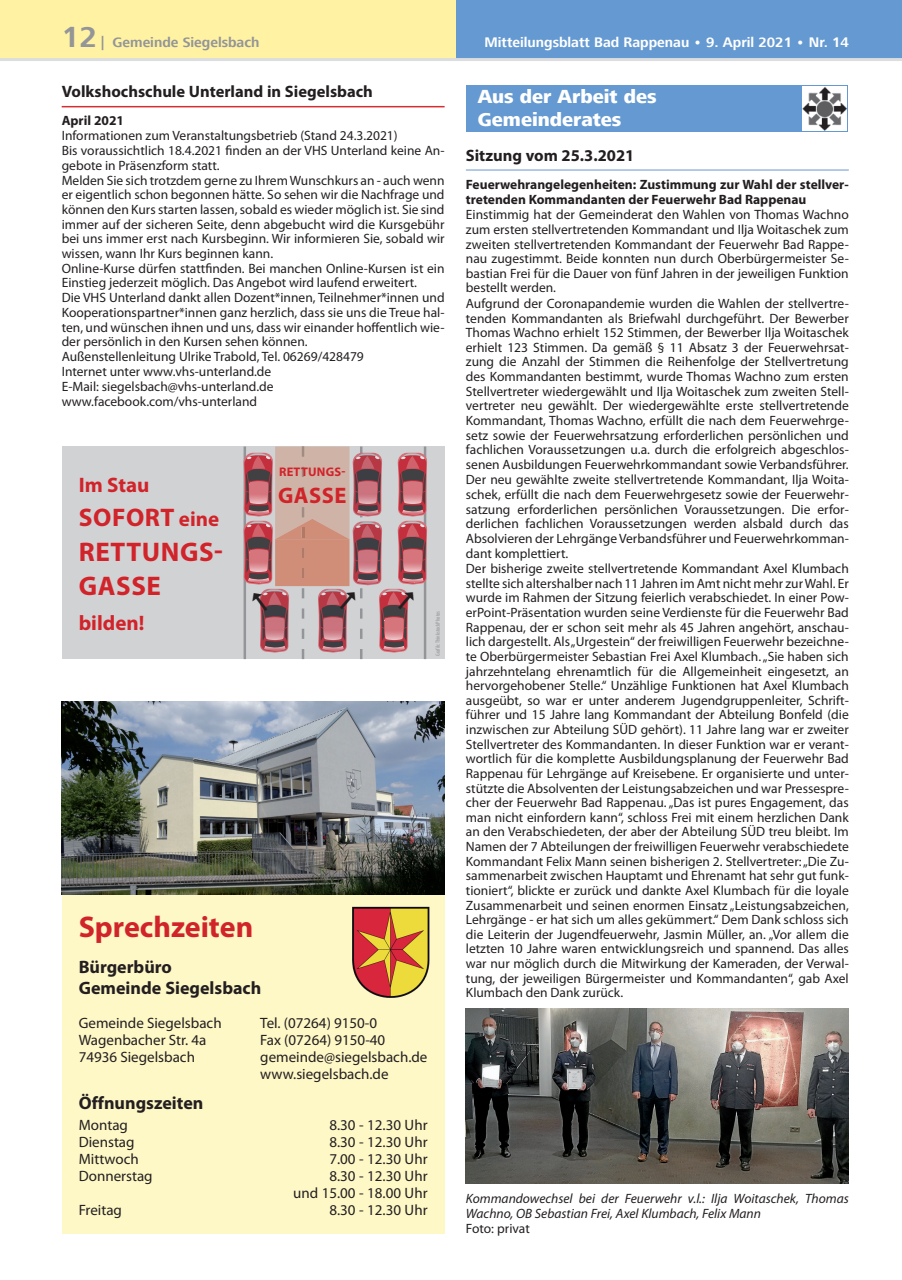
<style>
.page{position:relative;width:902px;height:1280px;background:#fff}
.page>*{position:absolute;margin:0;border:0;box-sizing:border-box;transform-origin:0 0}
.t1{font:700 30px "Myriad Pro";color:#d1232a}
.t2{font:700 27px/34.5px "Myriad Pro";letter-spacing:.02em;color:#d1232a}
.t3{font:700 25.5px "Myriad Pro";letter-spacing:.02em;color:#d1232a}
.t4{font:700 22.5px "Myriad Pro";letter-spacing:.02em;color:#d1232a}
.t5{font:700 21px "Myriad Pro";color:#d1232a}
.t6{font:800 19.5px/23.4px "Frutiger Next LT";color:#fff}
.t7{font:700 18px/21.3px "Myriad Pro";color:#231f20}
.NM_Rubrik_Siegelsbac{font:700 16.5px "Myriad Pro";color:#231f20}
.NM_Überschrift_groß{font:700 16.5px "Myriad Pro";color:#231f20}
.t8{font:15px/17px "Myriad Pro";color:#231f20}
.t9{font:700 14.25px "Frutiger Next LT";color:#fff}
.t10{font:700 14.25px "Frutiger Next LT";color:#939598}
.NM_Textblock{font:13.5px/14.7px "Myriad Pro";color:#231f20;text-align:justify}
.Grundtext{font:italic 13.5px/14.7px "Myriad Pro";color:#231f20}
.NM_Textblock-2{font:700 13.5px/14.7px "Myriad Pro";color:#231f20}
.Grundtext-2{font:13.5px "Myriad Pro";color:#231f20}
.NM_Überschrift{font:700 13.5px "Myriad Pro";color:#231f20}
.t11{font:700 12.45px "Myriad Pro";letter-spacing:.02em;color:#d1232a}
.t12{font:condensed 6px "Myriad Pro";color:#939598}
.s1{font-size:30px}
.s2{font-size:21px}
</style>
<div class="page">
<hr style="left:901px;top:0;width:1px;height:60px;background:#6599d1">
<div style="left:455px;top:0;width:446px;height:60px;background:#6599d1"></div>
<div style="left:0;top:0;width:455px;height:60px;background:#fff2a2"></div>
<hr style="left:0;top:58px;width:901px;height:3px;background:#dcdddf">
<hr style="left:62px;top:106px;width:382px;height:1px;background:#d72e32">
<hr style="left:466px;top:169px;width:382px;height:2px;background:#9bb9e0">
<div style="left:466px;top:86px;width:381px;height:46px;background:#6599d1"></div>
<div style="left:804px;top:87px;width:42px;height:44px;background:#fff"></div>
<img style="left:802px;top:87px;width:44px;height:43px">
<img style="left:466px;top:1008px;width:382px;height:175px">
<div style="left:62px;top:893px;width:382px;height:340px;background:#fef7c6"></div>
<img style="left:62px;top:702px;width:382px;height:193px">
<img style="left:352px;top:906px;width:78px;height:92px">
<div style="left:62px;top:446px;width:382px;height:213px;background:#d1d2d4"></div>
<svg style="left:243px;top:446px;width:184px;height:213px"></svg>
<p class="t10" style="left:62px;top:34px;width:199px"><span class="s1">12</span> | Gemeinde Siegelsbach</p>
<p class="t9" style="left:484px;top:34px;width:366px">Mitteilungsblatt Bad Rappenau • 9. April 2021 • Nr. 14</p>
<p class="NM_Rubrik_Siegelsbac" style="left:62px;top:81px;width:313px">Volkshochschule Unterland in Siegelsbach</p>
<p class="NM_Überschrift" style="left:62px;top:112px;width:64px">April 2021</p>
<p class="NM_Textblock" style="left:62px;top:128px;width:337px">Informationen zum Veranstaltungsbetrieb (Stand 24.3.2021)</p>
<p class="NM_Textblock" style="left:62px;top:143px;width:384px">Bis voraussichtlich 18.4.2021 finden an der VHS Unterland keine An&shy;gebote in Präsenzform statt.</p>
<p class="NM_Textblock" style="left:62px;top:173px;width:384px">Melden Sie sich trotzdem gerne zu Ihrem Wunschkurs an - auch wenn er eigentlich schon begonnen hätte. So sehen wir die Nachfrage und können den Kurs starten lassen, sobald es wieder möglich ist. Sie sind immer auf der sicheren Seite, denn abgebucht wird die Kursgebühr bei uns immer erst nach Kursbeginn. Wir informieren Sie, sobald wir wissen, wann Ihr Kurs beginnen kann.</p>
<p class="NM_Textblock" style="left:62px;top:261px;width:384px">Online-Kurse dürfen stattfinden. Bei manchen Online-Kursen ist ein<br>Einstieg jederzeit möglich. Das Angebot wird laufend erweitert.</p>
<p class="NM_Textblock" style="left:62px;top:290px;width:384px">Die VHS Unterland dankt allen Dozent*innen, Teilnehmer*innen und Kooperationspartner*innen ganz herzlich, dass sie uns die Treue hal&shy;ten, und wünschen ihnen und uns, dass wir einander hoffentlich wie&shy;der persönlich in den Kursen sehen können.</p>
<p class="NM_Textblock" style="left:62px;top:349px;width:304px">Außenstellenleitung Ulrike Trabold, Tel. 06269/428479</p>
<p class="NM_Textblock" style="left:62px;top:364px;width:211px">Internet unter www.vhs-unterland.de</p>
<p class="NM_Textblock" style="left:62px;top:379px;width:213px">E-Mail: siegelsbach@vhs-unterland.de</p>
<p class="NM_Textblock" style="left:62px;top:394px;width:197px">www.facebook.com/vhs-unterland</p>
<p class="t6" style="left:478px;top:84px;width:180px">Aus der Arbeit des<br>Gemeinderates</p>
<p class="NM_Überschrift_groß" style="left:466px;top:144px;width:170px">Sitzung vom 25.3.2021</p>
<p class="NM_Textblock-2" style="left:466px;top:177px;width:384px">Feuerwehrangelegenheiten: Zustimmung zur Wahl der stellver&shy;tretenden Kommandanten der Feuerwehr Bad Rappenau</p>
<p class="NM_Textblock" style="left:466px;top:207px;width:384px">Einstimmig hat der Gemeinderat den Wahlen von Thomas Wachno zum ersten stellvertretenden Kommandant und Ilja Woitaschek zum zweiten stellvertretenden Kommandant der Feuerwehr Bad Rappe&shy;nau zugestimmt. Beide konnten nun durch Oberbürgermeister Se&shy;bastian Frei für die Dauer von fünf Jahren in der jeweiligen Funktion bestellt werden.</p>
<p class="NM_Textblock" style="left:466px;top:296px;width:384px">Aufgrund der Coronapandemie wurden die Wahlen der stellvertre&shy;tenden Kommandanten als Briefwahl durchgeführt. Der Bewerber Thomas Wachno erhielt 152 Stimmen, der Bewerber Ilja Woitaschek erhielt 123 Stimmen. Da gemäß § 11 Absatz 3 der Feuerwehrsat&shy;zung die Anzahl der Stimmen die Reihenfolge der Stellvertretung des Kommandanten bestimmt, wurde Thomas Wachno zum ersten Stellvertreter wiedergewählt und Ilja Woitaschek zum zweiten Stell&shy;vertreter neu gewählt. Der wiedergewählte erste stellvertretende Kommandant, Thomas Wachno, erfüllt die nach dem Feuerwehrge&shy;setz sowie der Feuerwehrsatzung erforderlichen persönlichen und fachlichen Voraussetzungen u.a. durch die erfolgreich abgeschlos&shy;senen Ausbildungen Feuerwehrkommandant sowie Verbandsführer.</p>
<p class="NM_Textblock" style="left:466px;top:472px;width:384px">Der neu gewählte zweite stellvertretende Kommandant, Ilja Woita&shy;schek, erfüllt die nach dem Feuerwehrgesetz sowie der Feuerwehr&shy;satzung erforderlichen persönlichen Voraussetzungen. Die erfor&shy;derlichen fachlichen Voraussetzungen werden alsbald durch das Absolvieren der Lehrgänge Verbandsführer und Feuerwehrkomman&shy;dant komplettiert.</p>
<p class="NM_Textblock" style="left:466px;top:561px;width:384px">Der bisherige zweite stellvertretende Kommandant Axel Klumbach stellte sich altershalber nach 11 Jahren im Amt nicht mehr zur Wahl. Er wurde im Rahmen der Sitzung feierlich verabschiedet. In einer Pow&shy;erPoint-Präsentation wurden seine Verdienste für die Feuerwehr Bad Rappenau, der er schon seit mehr als 45 Jahren angehört, anschau&shy;lich dargestellt. Als „Urgestein“ der freiwilligen Feuerwehr bezeichne&shy;te Oberbürgermeister Sebastian Frei Axel Klumbach. „Sie haben sich jahrzehntelang ehrenamtlich für die Allgemeinheit eingesetzt, an hervorgehobener Stelle.“ Unzählige Funktionen hat Axel Klumbach ausgeübt, so war er unter anderem Jugendgruppenleiter, Schrift&shy;führer und 15 Jahre lang Kommandant der Abteilung Bonfeld (die inzwischen zur Abteilung SÜD gehört). 11 Jahre lang war er zweiter Stellvertreter des Kommandanten. In dieser Funktion war er verant&shy;wortlich für die komplette Ausbildungsplanung der Feuerwehr Bad Rappenau für Lehrgänge auf Kreisebene. Er organisierte und unter&shy;stützte die Absolventen der Leistungsabzeichen und war Pressespre&shy;cher der Feuerwehr Bad Rappenau. „Das ist pures Engagement, das man nicht einfordern kann“, schloss Frei mit einem herzlichen Dank an den Verabschiedeten, der aber der Abteilung SÜD treu bleibt. Im Namen der 7 Abteilungen der freiwilligen Feuerwehr verabschiedete Kommandant Felix Mann seinen bisherigen 2. Stellvertreter: „Die Zu&shy;sammenarbeit zwischen Hauptamt und Ehrenamt hat sehr gut funk&shy;tioniert“, blickte er zurück und dankte Axel Klumbach für die loyale Zusammenarbeit und seinen enormen Einsatz „Leistungsabzeichen, Lehrgänge - er hat sich um alles gekümmert.“ Dem Dank schloss sich die Leiterin der Jugendfeuerwehr, Jasmin Müller, an. „Vor allem die letzten 10 Jahre waren entwicklungsreich und spannend. Das alles war nur möglich durch die Mitwirkung der Kameraden, der Verwal&shy;tung, der jeweiligen Bürgermeister und Kommandanten“, gab Axel Klumbach den Dank zurück.</p>
<p class="t11" style="left:279px;top:464px;width:68px">RETTUNGS-</p>
<p class="t4" style="left:278px;top:481px;width:70px">GASSE</p>
<p class="t5" style="left:79px;top:471px;width:72px">Im Stau</p>
<p class="t3" style="left:79px;top:501px;width:142px">SOFORT <span class="s2">eine</span></p>
<p class="t2" style="left:79px;top:533px;width:145px">RETTUNGS-<br>GASSE</p>
<p class="t5" style="left:79px;top:609px;width:67px">bilden!</p>
<p class="t12" style="left:434px;top:656px;width:46px;rotate:-90deg">Grafik: ThinkstockPhotos</p>
<p class="t1" style="left:79px;top:907px;width:176px">Sprechzeiten</p>
<p class="t7" style="left:79px;top:956px;width:184px">Bürgerbüro<br>Gemeinde Siegelsbach</p>
<p class="t8" style="left:79px;top:1014px;width:144px">Gemeinde Siegelsbach</p>
<p class="t8" style="left:260px;top:1014px;width:118px">Tel. (07264) 9150-0</p>
<p class="t8" style="left:79px;top:1031px;width:129px">Wagenbacher Str. 4a</p>
<p class="t8" style="left:260px;top:1031px;width:126px">Fax (07264) 9150-40</p>
<p class="t8" style="left:79px;top:1048px;width:118px">74936 Siegelsbach</p>
<p class="t8" style="left:260px;top:1048px;width:169px">gemeinde@siegelsbach.de www.siegelsbach.de</p>
<p class="t7" style="left:79px;top:1092px;width:126px">Öffnungszeiten</p>
<p class="t8" style="left:79px;top:1117px;width:51px">Montag</p>
<p class="t8" style="left:329px;top:1117px;width:100px">8.30 - 12.30 Uhr</p>
<p class="t8" style="left:79px;top:1134px;width:57px">Dienstag</p>
<p class="t8" style="left:329px;top:1134px;width:100px">8.30 - 12.30 Uhr</p>
<p class="t8" style="left:79px;top:1151px;width:61px">Mittwoch</p>
<p class="t8" style="left:329px;top:1151px;width:100px">7.00 - 12.30 Uhr</p>
<p class="t8" style="left:79px;top:1168px;width:75px">Donnerstag</p>
<p class="t8" style="left:293px;top:1168px;width:136px;text-align:right">8.30 - 12.30 Uhr<br>und 15.00 - 18.00 Uhr</p>
<p class="t8" style="left:79px;top:1202px;width:45px">Freitag</p>
<p class="t8" style="left:329px;top:1202px;width:100px">8.30 - 12.30 Uhr</p>
<p class="Grundtext" style="left:466px;top:1191px;width:384px">Kommandowechsel bei der Feuerwehr v.l.: Ilja Woitaschek, Thomas<br>Wachno, OB Sebastian Frei, Axel Klumbach, Felix Mann</p>
<p class="Grundtext-2" style="left:466px;top:1220px;width:65px">Foto: privat</p>
</div>
